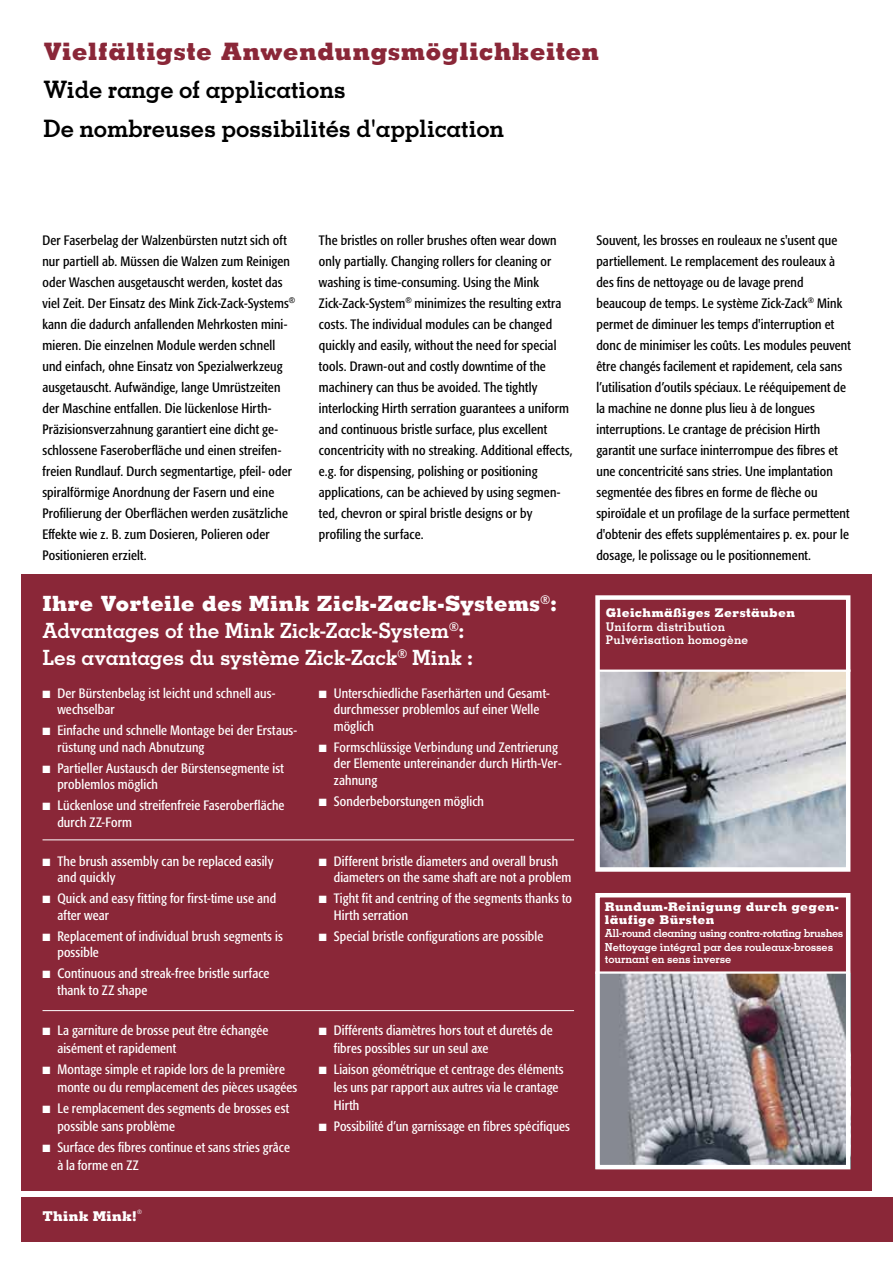
<style>
.page{position:relative;width:893px;height:1263px;background:#fff}
.page>*{position:absolute;margin:0;border:0;box-sizing:border-box;transform-origin:0 0}
.t1{font:700 24px/38.5px "Memphis LT Std";letter-spacing:-.01em;color:#000}
.t2{font:800 24px "Memphis LT Std";letter-spacing:.015em;color:#8a2738}
.t3{font:700 21px/27px "Memphis LT Std";letter-spacing:-.01em;color:#fff}
.t4{font:condensed 13.5px/21px "Formata";letter-spacing:.01em;color:#000}
.t5{font:condensed 13.5px/16.5px "Formata";letter-spacing:.01em;color:#fff}
.t6{font:800 13.5px "Memphis LT Std";letter-spacing:.02em;color:#fff}
.t7{font:800 12px/12.8px "Memphis LT Std";letter-spacing:.025em;color:#fff}
.t8{font:700 12px/13.5px "Memphis LT Std";letter-spacing:.015em;color:#fff}
.t9{font:700 11.1px/13.5px "Memphis LT Std";letter-spacing:-.02em;color:#fff}
.t10{font:300 condensed 6.15px "Formata";color:#fff}
.s1{color:#fff}
.s2{font-weight:800}
</style>
<div class="page">
<div style="left:21px;top:574px;width:851px;height:617px;background:#8a2738"></div>
<div style="left:21px;top:1197px;width:872px;height:45px;background:#8a2738"></div>
<hr style="left:43px;top:839px;width:531px;height:1px;background:#fff">
<hr style="left:43px;top:1010px;width:531px;height:1px;background:#fff">
<img style="left:600px;top:672px;width:245px;height:195px">
<img style="left:600px;top:974px;width:245px;height:190px">
<hr style="left:595px;top:971px;width:255px;height:3px;background:#fff">
<hr style="left:597px;top:669px;width:253px;height:3px;background:#fff">
<div style="left:595px;top:595px;width:255px;height:277px;border:4px solid #fff"></div>
<div style="left:595px;top:893px;width:255px;height:276px;border:4px solid #fff"></div>
<h1 class="t2" style="left:44px;top:35px;width:557px">Vielfältigste Anwendungsmöglichkeiten</h1>
<h1 class="t1" style="left:44px;top:70px;width:761px">Wide range of applications<br>De nombreuses possibilités d'application <span class="s1">l´intérieur de l´entreprise</span></h1>
<p class="t4" style="left:42px;top:229px;width:254px">Der Faserbelag der Walzenbürsten nutzt sich oft nur partiell ab. Müssen die Walzen zum Reinigen oder Waschen ausgetauscht werden, kostet das viel Zeit. Der Einsatz des Mink Zick-Zack-Systems<sup>® </sup>kann die dadurch anfallenden Mehrkosten mini&shy;mieren. Die einzelnen Module werden schnell und einfach, ohne Einsatz von Spezialwerkzeug ausgetauscht. Aufwändige, lange Umrüstzeiten der Maschine entfallen. Die lückenlose Hirth-Präzisionsverzahnung garantiert eine dicht ge&shy;schlossene Faseroberfläche und einen streifen&shy;freien Rundlauf. Durch segmentartige, pfeil- oder spiralförmige Anordnung der Fasern und eine Profilierung der Oberflächen werden zusätzliche Effekte wie z. B. zum Dosieren, Polieren oder Positionieren erzielt.</p>
<p class="t4" style="left:319px;top:229px;width:255px">The bristles on roller brushes often wear down only partially. Changing rollers for cleaning or washing is time-consuming. Using the Mink Zick-Zack-System<sup>®</sup> minimizes the resulting extra costs. The individual modules can be changed quickly and easily, without the need for special tools. Drawn-out and costly downtime of the machinery can thus be avoided. The tightly interlocking Hirth serration guarantees a uniform and continuous bristle surface, plus excellent concentricity with no streaking. Additional effects, e.g. for dispensing, polishing or positioning applications, can be achieved by using segmen&shy;ted, chevron or spiral bristle designs or by profiling the surface.</p>
<p class="t4" style="left:596px;top:229px;width:256px">Souvent, les brosses en rouleaux ne s'usent que partiellement. Le remplacement des rouleaux à des fins de nettoyage ou de lavage prend beaucoup de temps. Le système Zick-Zack<sup>®</sup> Mink permet de diminuer les temps d'interruption et donc de minimiser les coûts. Les modules peuvent être changés facilement et rapidement, cela sans l’utilisation d’outils spéciaux. Le rééquipement de la machine ne donne plus lieu à de longues interruptions. Le crantage de précision Hirth garantit une surface ininterrompue des fibres et une concentricité sans stries. Une implantation segmentée des fibres en forme de flèche ou spiroïdale et un profilage de la surface permettent d'obtenir des effets supplémentaires p. ex. pour le dosage, le polissage ou le positionnement.</p>
<h2 class="t3" style="left:43px;top:590px;width:516px"><span class="s2">Ihre Vorteile des Mink Zick-Zack-Systems</span><sup>®</sup><span class="s2">:<br></span>Advantages of the Mink Zick-Zack-System<sup>®</sup>:<br>Les avantages du système Zick-Zack<sup>®</sup> Mink :</h2>
<p class="t5" style="left:57px;top:685px;width:220px;text-indent:-15px">■ Der Bürstenbelag ist leicht und schnell aus&shy;wechselbar</p>
<p class="t5" style="left:57px;top:722px;width:241px;text-indent:-15px">■ Einfache und schnelle Montage bei der Erstaus&shy;rüstung und nach Abnutzung</p>
<p class="t5" style="left:57px;top:760px;width:228px;text-indent:-15px">■ Partieller Austausch der Bürstensegmente ist problemlos möglich</p>
<p class="t5" style="left:57px;top:797px;width:229px;text-indent:-15px">■ Lückenlose und streifenfreie Faseroberfläche durch ZZ-Form</p>
<p class="t5" style="left:57px;top:853px;width:217px;text-indent:-15px">■ The brush assembly can be replaced easily and quickly</p>
<p class="t5" style="left:57px;top:890px;width:220px;text-indent:-15px">■ Quick and easy fitting for first-time use and after wear</p>
<p class="t5" style="left:57px;top:928px;width:227px;text-indent:-15px">■ Replacement of individual brush segments is possible</p>
<p class="t5" style="left:57px;top:965px;width:213px;text-indent:-15px">■ Continuous and streak-free bristle surface thank to ZZ shape</p>
<p class="t5" style="left:57px;top:1021px;width:212px;line-height:18px;text-indent:-15px">■ La garniture de brosse peut être échangée aisément et rapidement</p>
<p class="t5" style="left:57px;top:1060px;width:242px;line-height:18px;text-indent:-15px">■ Montage simple et rapide lors de la première monte ou du remplacement des pièces usagées</p>
<p class="t5" style="left:57px;top:1099px;width:233px;line-height:18px;text-indent:-15px">■ Le remplacement des segments de brosses est possible sans problème</p>
<p class="t5" style="left:57px;top:1138px;width:234px;line-height:18px;text-indent:-15px">■ Surface des fibres continue et sans stries grâce à la forme en ZZ</p>
<p class="t6" style="left:43px;top:1207px;width:96px">Think Mink!</p>
<p class="t10" style="left:137px;top:1208px;width:6px">®</p>
<p class="t5" style="left:334px;top:685px;width:217px;text-indent:-15px">■ Unterschiedliche Faserhärten und Gesamt&shy;durchmesser problemlos auf einer Welle möglich</p>
<p class="t5" style="left:334px;top:739px;width:229px;text-indent:-15px">■ Formschlüssige Verbindung und Zentrierung der Elemente untereinander durch Hirth-Ver&shy;zahnung</p>
<p class="t5" style="left:319px;top:793px;width:167px">■ Sonderbeborstungen möglich</p>
<p class="t5" style="left:334px;top:853px;width:239px;text-indent:-15px">■ Different bristle diameters and overall brush diameters on the same shaft are not a problem</p>
<p class="t5" style="left:334px;top:890px;width:240px;text-indent:-15px">■ Tight fit and centring of the segments thanks to<br>Hirth serration</p>
<p class="t5" style="left:319px;top:928px;width:226px">■ Special bristle configurations are possible</p>
<p class="t5" style="left:334px;top:1021px;width:220px;line-height:18px;text-indent:-15px">■ Différents diamètres hors tout et duretés de fibres possibles sur un seul axe</p>
<p class="t5" style="left:334px;top:1060px;width:231px;line-height:18px;text-indent:-15px">■ Liaison géométrique et centrage des éléments les uns par rapport aux autres via le crantage<br>Hirth</p>
<p class="t5" style="left:319px;top:1118px;width:253px">■ Possibilité d’un garnissage en fibres spécifiques</p>
<p class="t7" style="left:606px;top:606px;width:191px">Gleichmäßiges Zerstäuben</p>
<p class="t8" style="left:606px;top:619px;width:144px">Uniform distribution<br>Pulvérisation homogène</p>
<p class="t7" style="left:605px;top:900px;width:235px">Rundum-Reinigung durch gegen&shy;läufige Bürsten</p>
<p class="t9" style="left:605px;top:926px;width:240px">All-round cleaning using contra-rotating brushes<br>Nettoyage intégral par des rouleaux-brosses</p>
<p class="t9" style="left:605px;top:952px;width:128px">tournant en sens inverse</p>
</div>
